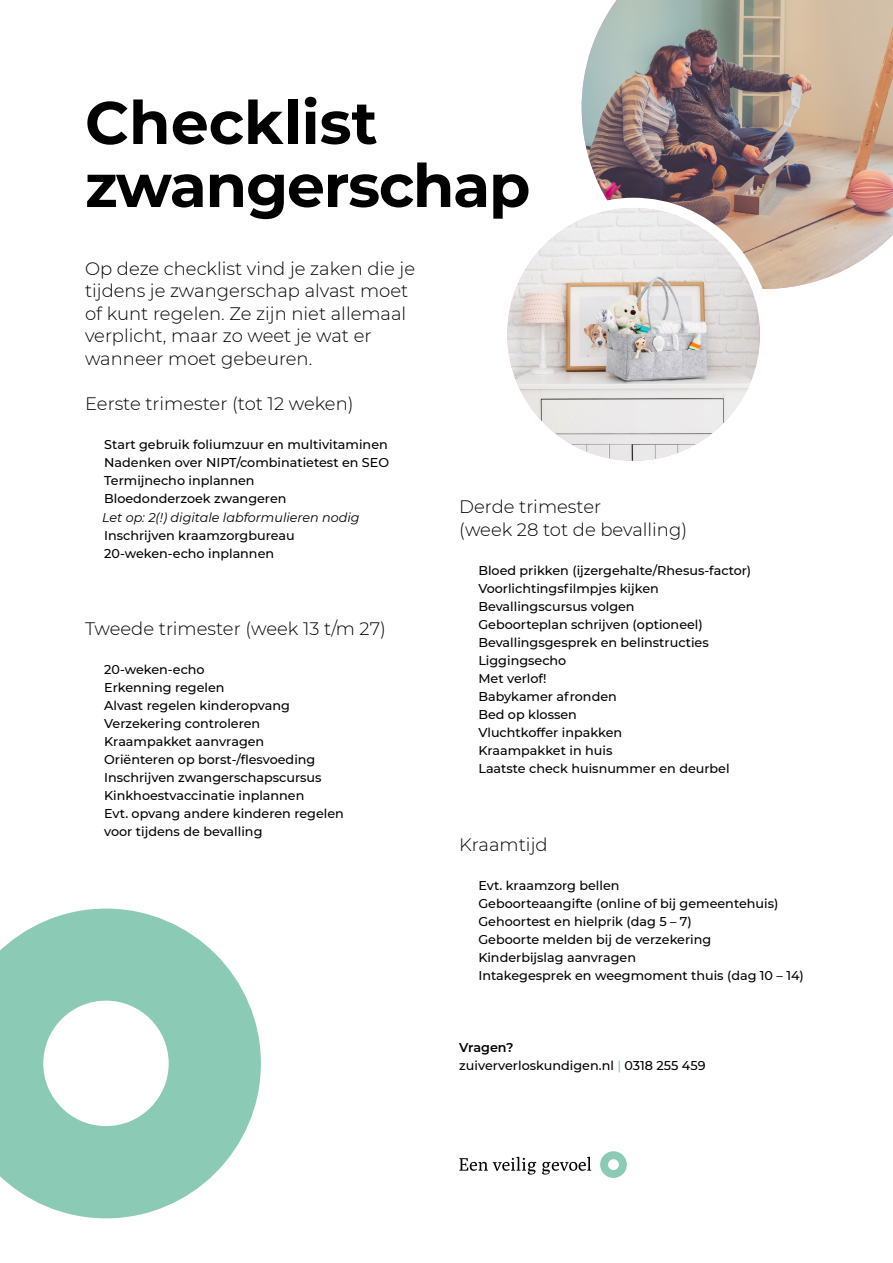
<style>
.page{position:relative;width:893px;height:1263px;background:#fff}
.page>*{position:absolute;margin:0;border:0;box-sizing:border-box;transform-origin:0 0}
.t1{font:700 60px/63px "Montserrat";letter-spacing:-.02em;color:#000}
.t2{font:300 18px/22.5px "Montserrat";color:#000}
.t3{font:500 12.75px/18px "Montserrat";color:#000}
.t4{font:italic 12.75px "Montserrat";color:#000}
.s1{font-weight:600}
.s2{color:#8bcab5}
</style>
<div class="page">
<svg style="left:459px;top:1157px;width:132px;height:17px"></svg>
<svg style="left:600px;top:1151px;width:27px;height:27px"></svg>
<img style="left:582px;top:0;width:311px;height:289px">
<img style="left:508px;top:208px;width:251px;height:252px">
<div style="left:497px;top:198px;width:273px;height:273px;border:10px solid #fff;border-radius:50%"></div>
<svg style="left:0;top:908px;width:261px;height:310px;fill:#8bcab5"></svg>
<h1 class="t1" style="left:85px;top:88px;width:447px">Checklist zwangerschap</h1>
<h2 class="t2" style="left:85px;top:256px;width:332px">Op deze checklist vind je zaken die je tijdens je zwangerschap alvast moet of kunt regelen. Ze zijn niet allemaal verplicht, maar zo weet je wat er wanneer moet gebeuren.</h2>
<h2 class="t2" style="left:85px;top:391px;width:270px">Eerste trimester (tot 12 weken)</h2>
<p class="t3" style="left:104px;top:435px;width:286px">Start gebruik foliumzuur en multivitaminen Nadenken over NIPT/combinatietest en SEO Termijnecho inplannen<br>Bloedonderzoek zwangeren</p>
<p class="t4" style="left:102px;top:509px;width:259px">Let op: 2(!) digitale labformulieren nodig</p>
<p class="t3" style="left:104px;top:526px;width:192px">Inschrijven kraamzorgbureau<br>20-weken-echo inplannen</p>
<h2 class="t2" style="left:85px;top:616px;width:302px">Tweede trimester (week 13 t/m 27)</h2>
<p class="t3" style="left:104px;top:660px;width:241px">20-weken-echo<br>Erkenning regelen<br>Alvast regelen kinderopvang<br>Verzekering controleren<br>Kraampakket aanvragen<br>Oriënteren op borst-/flesvoeding<br>Inschrijven zwangerschapscursus<br>Kinkhoestvaccinatie inplannen<br>Evt. opvang andere kinderen regelen voor tijdens de bevalling</p>
<h2 class="t2" style="left:459px;top:495px;width:229px">Derde trimester<br>(week 28 tot de bevalling)</h2>
<p class="t3" style="left:478px;top:561px;width:274px">Bloed prikken (ijzergehalte/Rhesus-factor)<br>Voorlichtingsfilmpjes kijken<br>Bevallingscursus volgen<br>Geboorteplan schrijven (optioneel)<br>Bevallingsgesprek en belinstructies<br>Liggingsecho<br>Met verlof!<br>Babykamer afronden<br>Bed op klossen<br>Vluchtkoffer inpakken<br>Kraampakket in huis<br>Laatste check huisnummer en deurbel</p>
<h2 class="t2" style="left:459px;top:832px;width:90px">Kraamtijd</h2>
<p class="t3" style="left:478px;top:876px;width:327px">Evt. kraamzorg bellen<br>Geboorteaangifte (online of bij gemeentehuis)<br>Gehoortest en hielprik (dag 5 – 7)<br>Geboorte melden bij de verzekering<br>Kinderbijslag aanvragen<br>Intakegesprek en weegmoment thuis (dag 10 – 14)</p>
<p class="t3" style="left:459px;top:1038px;width:248px"><span class="s1">Vragen?<br></span>zuiververloskundigen.nl <span class="s2">|</span> 0318 255 459</p>
</div>
